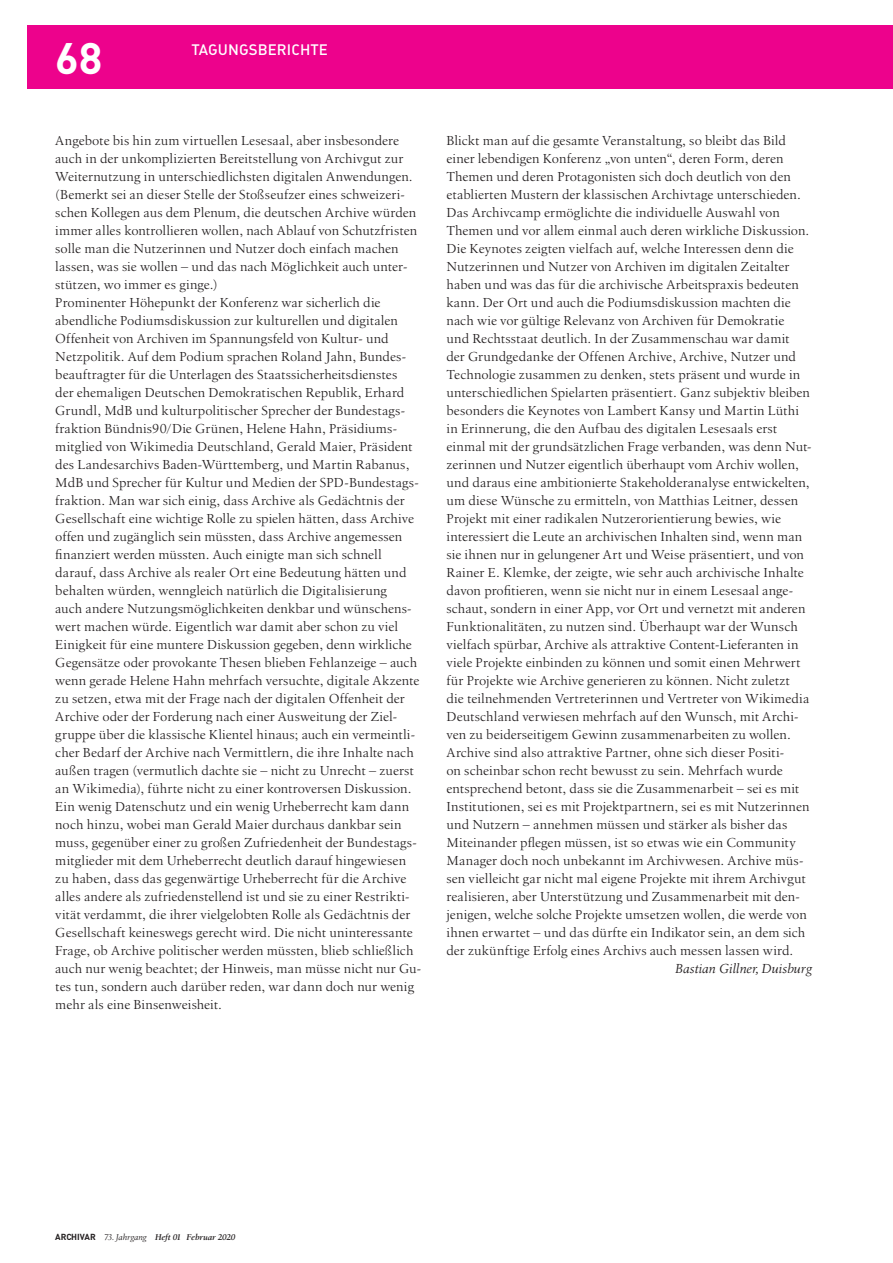
<style>
.page{position:relative;width:893px;height:1263px;background:#fff}
.page>*{position:absolute;margin:0;border:0;box-sizing:border-box;transform-origin:0 0}
.t1{font:700 43.5px "DIN";color:#fff}
.t2{font:15px "DIN Medium Alternate";letter-spacing:.005em;color:#fff}
.t3{font:13.5px/18px "Birka";letter-spacing:.005em;color:#231f20}
.t4{font:italic 13.5px "Birka";color:#231f20}
.t5{font:italic 600 8.7px "Birka";letter-spacing:-.02em;color:#231f20}
.s1{font-family:"DIN";font-weight:700;font-style:normal}
.s2{font-weight:400}
</style>
<div class="page">
<div style="left:28px;top:25px;width:865px;height:64px;background:#ed028c"></div>
<h1 class="t1" style="left:55px;top:29px;width:49px">68</h1>
<p class="t2" style="left:191px;top:39px;width:76px">TAGU NGSBERICHTE</p>
<p class="t2" style="left:191px;top:39px;width:150px">LITERATURBERICHTE</p>
<p class="t2" style="left:191px;top:39px;width:48px">FORSCHU</p>
<p class="t2" style="left:258px;top:39px;width:86px">NGSDATENARCHI</p>
<p class="t3" style="left:55px;top:132px;width:367px">Angebote bis hin zum virtuellen Lesesaal, aber insbesondere auch in der unkomplizierten Bereitstellung von Archivgut zur Weiternutzung in unterschiedlichsten digitalen Anwendungen. (Bemerkt sei an dieser Stelle der Stoßseufzer eines schweizeri&shy;schen Kollegen aus dem Plenum, die deutschen Archive würden immer alles kontrollieren wollen, nach Ablauf von Schutzfristen solle man die Nutzerinnen und Nutzer doch einfach machen lassen, was sie wollen – und das nach Möglichkeit auch unter&shy;stützen, wo immer es ginge.)<br>Prominenter Höhepunkt der Konferenz war sicherlich die abendliche Podiumsdiskussion zur kulturellen und digitalen Offenheit von Archiven im Spannungsfeld von Kultur- und Netzpolitik. Auf dem Podium sprachen Roland Jahn, Bundes&shy;beauftragter für die Unterlagen des Staatssicherheitsdienstes<br>der ehemaligen Deutschen Demokratischen Republik, Erhard Grundl, MdB und kulturpolitischer Sprecher der Bundestags&shy;fraktion Bündnis90/Die Grünen, Helene Hahn, Präsidiums&shy;mitglied von Wikimedia Deutschland, Gerald Maier, Präsident des Landesarchivs Baden-Württemberg, und Martin Rabanus, MdB und Sprecher für Kultur und Medien der SPD-Bundestags&shy;fraktion. Man war sich einig, dass Archive als Gedächtnis der Gesellschaft eine wichtige Rolle zu spielen hätten, dass Archive offen und zugänglich sein müssten, dass Archive angemessen finanziert werden müssten. Auch einigte man sich schnell darauf, dass Archive als realer Ort eine Bedeutung hätten und behalten würden, wenngleich natürlich die Digitalisierung<br>auch andere Nutzungsmöglichkeiten denkbar und wünschens&shy;wert machen würde. Eigentlich war damit aber schon zu viel Einigkeit für eine muntere Diskussion gegeben, denn wirkliche Gegensätze oder provokante Thesen blieben Fehlanzeige – auch wenn gerade Helene Hahn mehrfach versuchte, digitale Akzente zu setzen, etwa mit der Frage nach der digitalen Offenheit der Archive oder der Forderung nach einer Ausweitung der Ziel&shy;gruppe über die klassische Klientel hinaus; auch ein vermeintli&shy;cher Bedarf der Archive nach Vermittlern, die ihre Inhalte nach außen tragen (vermutlich dachte sie – nicht zu Unrecht – zuerst an Wikimedia), führte nicht zu einer kontroversen Diskussion.<br>Ein wenig Datenschutz und ein wenig Urheberrecht kam dann noch hinzu, wobei man Gerald Maier durchaus dankbar sein muss, gegenüber einer zu großen Zufriedenheit der Bundestags&shy;mitglieder mit dem Urheberrecht deutlich darauf hingewiesen zu haben, dass das gegenwärtige Urheberrecht für die Archive alles andere als zufriedenstellend ist und sie zu einer Restrikti&shy;vität verdammt, die ihrer vielgelobten Rolle als Gedächtnis der Gesellschaft keineswegs gerecht wird. Die nicht uninteressante Frage, ob Archive politischer werden müssten, blieb schließlich auch nur wenig beachtet; der Hinweis, man müsse nicht nur Gu&shy;tes tun, sondern auch darüber reden, war dann doch nur wenig mehr als eine Binsenweisheit.</p>
<p class="t3" style="left:446px;top:132px;width:367px">Blickt man auf die gesamte Veranstaltung, so bleibt das Bild einer lebendigen Konferenz „von unten“, deren Form, deren Themen und deren Protagonisten sich doch deutlich von den etablierten Mustern der klassischen Archivtage unterschieden.<br>Das Archivcamp ermöglichte die individuelle Auswahl von Themen und vor allem einmal auch deren wirkliche Diskussion.<br>Die Keynotes zeigten vielfach auf, welche Interessen denn die Nutzerinnen und Nutzer von Archiven im digitalen Zeitalter haben und was das für die archivische Arbeitspraxis bedeuten kann. Der Ort und auch die Podiumsdiskussion machten die nach wie vor gültige Relevanz von Archiven für Demokratie<br>und Rechtsstaat deutlich. In der Zusammenschau war damit<br>der Grundgedanke der Offenen Archive, Archive, Nutzer und Technologie zusammen zu denken, stets präsent und wurde in unterschiedlichen Spielarten präsentiert. Ganz subjektiv bleiben besonders die Keynotes von Lambert Kansy und Martin Lüthi in Erinnerung, die den Aufbau des digitalen Lesesaals erst einmal mit der grundsätzlichen Frage verbanden, was denn Nut&shy;zerinnen und Nutzer eigentlich überhaupt vom Archiv wollen, und daraus eine ambitionierte Stakeholderanalyse entwickelten, um diese Wünsche zu ermitteln, von Matthias Leitner, dessen Projekt mit einer radikalen Nutzerorientierung bewies, wie interessiert die Leute an archivischen Inhalten sind, wenn man sie ihnen nur in gelungener Art und Weise präsentiert, und von Rainer E. Klemke, der zeigte, wie sehr auch archivische Inhalte davon profitieren, wenn sie nicht nur in einem Lesesaal ange&shy;schaut, sondern in einer App, vor Ort und vernetzt mit anderen Funktionalitäten, zu nutzen sind. Überhaupt war der Wunsch vielfach spürbar, Archive als attraktive Content-Lieferanten in viele Projekte einbinden zu können und somit einen Mehrwert für Projekte wie Archive generieren zu können. Nicht zuletzt<br>die teilnehmenden Vertreterinnen und Vertreter von Wikimedia Deutschland verwiesen mehrfach auf den Wunsch, mit Archi&shy;ven zu beiderseitigem Gewinn zusammenarbeiten zu wollen.<br>Archive sind also attraktive Partner, ohne sich dieser Positi-<br>on scheinbar schon recht bewusst zu sein. Mehrfach wurde entsprechend betont, dass sie die Zusammenarbeit – sei es mit Institutionen, sei es mit Projektpartnern, sei es mit Nutzerinnen und Nutzern – annehmen müssen und stärker als bisher das Miteinander pflegen müssen, ist so etwas wie ein Community Manager doch noch unbekannt im Archivwesen. Archive müs&shy;sen vielleicht gar nicht mal eigene Projekte mit ihrem Archivgut realisieren, aber Unterstützung und Zusammenarbeit mit den&shy;jenigen, welche solche Projekte umsetzen wollen, die werde von ihnen erwartet – und das dürfte ein Indikator sein, an dem sich der zukünftige Erfolg eines Archivs auch messen lassen wird.</p>
<p class="t4" style="left:675px;top:961px;width:138px">Bastian Gillner, Duisburg</p>
<p class="t5" style="left:55px;top:1232px;width:182px"><span class="s1">ARCHIVAR</span> <span class="s2">73. Jahrgang</span> Heft 01 Februar 2020</p>
</div>
